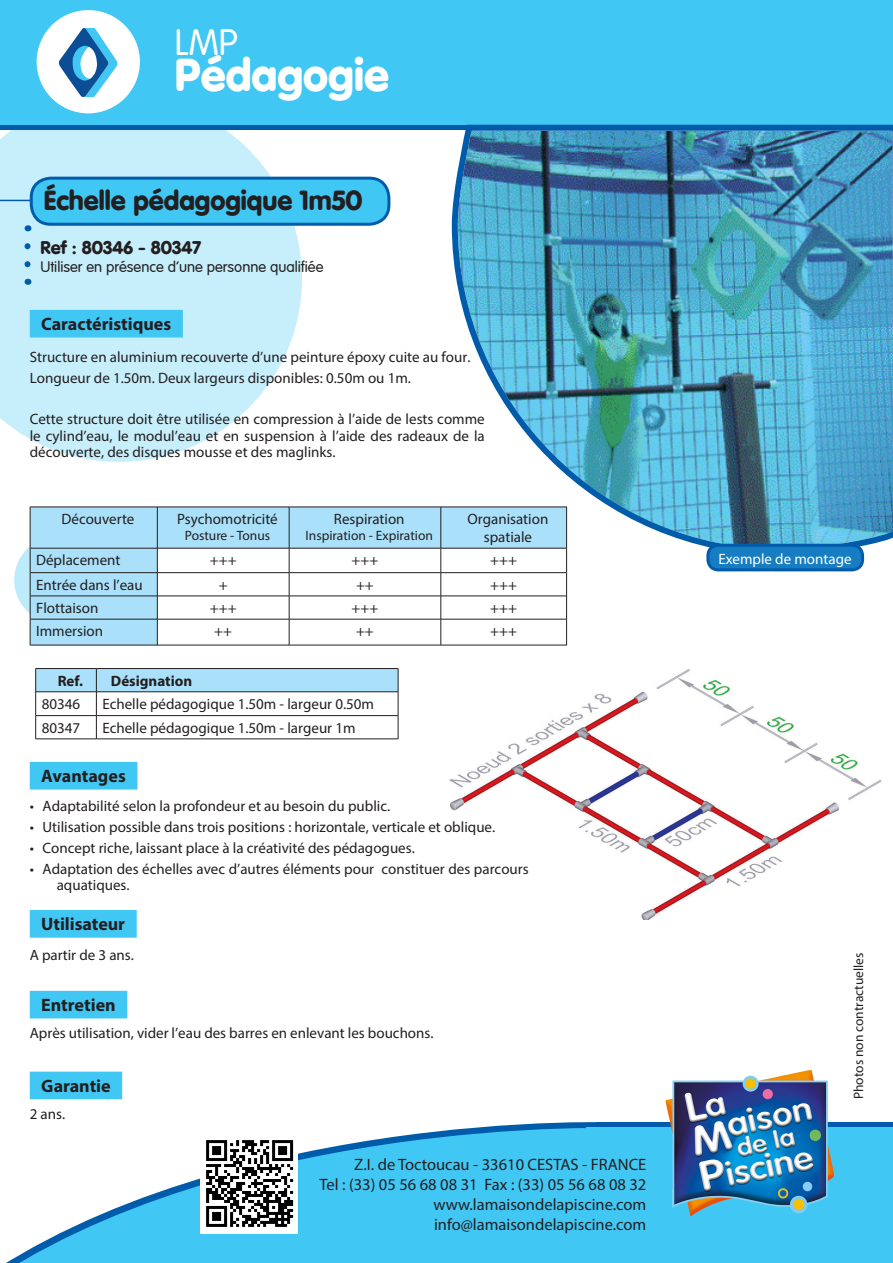
<style>
.page{position:relative;width:893px;height:1263px;background:#fff}
.page>*{position:absolute;margin:0;border:0;box-sizing:border-box;transform-origin:0 0}
.t1{font:900 45px "VAG Rounded LT";color:#fff}
.t2{font:300 36px "VAG Rounded LT";color:#fff}
.Descriptif_Vo_-_titr{font:900 27px "VAG Rounded LT";color:#231f20}
.Descriptif_Vo_-_titr-2{font:700 18px "Myriad Pro";color:#231f20}
.t3{font:900 18px "VAG Rounded LT";color:#231f20}
.t4{font:16.5px/19.8px "Myriad Pro";color:#231f20;text-align:right}
.Descriptif_Vo_-_txt{font:15px/16.5px "Myriad Pro";color:#231f20}
.t5{font:300 15px "VAG Rounded LT";color:#231f20}
.Descriptif_Vo_-_titr-3{font:15px "Myriad Pro";color:#fff}
.t6{font:700 15px "Myriad Pro";color:#231f20}
.t7{font:13.5px "Myriad Pro";color:#231f20}
</style>
<div class="page">
<svg style="left:839px;top:1122px;width:54px;height:6px"></svg>
<svg style="left:0;top:130px;width:302px;height:332px;background:#cdf0fb"></svg>
<svg style="left:14px;top:536px;width:87px;height:87px"></svg>
<div style="left:0;top:33px;width:893px;height:97px;background:#005cab"></div>
<div style="left:0;top:0;width:893px;height:125px;background:#40c7f4"></div>
<svg style="left:6px;top:1122px;width:655px;height:141px;fill:#40c7f4"></svg>
<div style="left:587px;top:1128px;width:306px;height:135px;background:#40c7f4"></div>
<div style="left:37px;top:10px;width:103px;height:103px;background:#fff;border-radius:50%"></div>
<img style="left:661px;top:1070px;width:178px;height:147px">
<div style="left:31px;top:178px;width:358px;height:46px;background:#40c7f4;border-radius:20px"></div>
<div style="left:30px;top:177px;width:360px;height:49px;border:3px solid #005cab;border-radius:20px"></div>
<hr style="left:0;top:200px;width:32px;height:1px;background:#005cab">
<svg style="left:58px;top:28px;width:60px;height:70px"></svg>
<svg style="left:25px;top:246px;width:6px;height:27px"></svg>
<img style="left:201px;top:1135px;width:97px;height:98px">
<img style="left:449px;top:669px;width:433px;height:251px">
<img style="left:449px;top:124px;width:444px;height:434px">
<svg style="left:28px;top:308px;width:156px;height:31px;background:#50cbf4"></svg>
<svg style="left:29px;top:990px;width:99px;height:29px;background:#4bcaf4"></svg>
<div style="left:29px;top:910px;width:108px;height:28px;background:#40c7f4"></div>
<svg style="left:29px;top:761px;width:109px;height:29px;background:#4bcaf4"></svg>
<svg style="left:29px;top:1071px;width:94px;height:29px;background:#4bcaf4"></svg>
<div style="left:708px;top:545px;width:155px;height:25px;background:#177dc2;border-radius:10px"></div>
<div style="left:706px;top:544px;width:158px;height:27px;border:3px solid #005cab;border-radius:10px"></div>
<svg style="left:31px;top:508px;width:535px;height:137px"></svg>
<hr style="left:31px;top:507px;width:126px;height:1px;background:#231f20">
<hr style="left:30px;top:507px;width:1px;height:41px;background:#231f20">
<hr style="left:158px;top:507px;width:131px;height:1px;background:#231f20">
<hr style="left:289px;top:507px;width:152px;height:1px;background:#231f20">
<hr style="left:441px;top:507px;width:125px;height:1px;background:#231f20">
<hr style="left:566px;top:507px;width:1px;height:41px;background:#231f20">
<svg style="left:30px;top:548px;width:1px;height:97px"></svg>
<svg style="left:566px;top:548px;width:1px;height:97px"></svg>
<hr style="left:31px;top:645px;width:126px;height:1px;background:#231f20">
<hr style="left:158px;top:645px;width:131px;height:1px;background:#231f20">
<hr style="left:289px;top:645px;width:152px;height:1px;background:#231f20">
<hr style="left:441px;top:645px;width:125px;height:1px;background:#231f20">
<hr style="left:157px;top:507px;width:1px;height:41px;background:#231f20">
<hr style="left:289px;top:507px;width:1px;height:41px;background:#231f20">
<hr style="left:441px;top:507px;width:1px;height:41px;background:#231f20">
<hr style="left:31px;top:548px;width:126px;height:1px;background:#231f20">
<hr style="left:158px;top:548px;width:131px;height:1px;background:#231f20">
<hr style="left:289px;top:548px;width:152px;height:1px;background:#231f20">
<hr style="left:441px;top:548px;width:125px;height:1px;background:#231f20">
<hr style="left:31px;top:572px;width:126px;height:1px;background:#231f20">
<hr style="left:158px;top:572px;width:131px;height:1px;background:#231f20">
<hr style="left:289px;top:572px;width:152px;height:1px;background:#231f20">
<hr style="left:441px;top:572px;width:125px;height:1px;background:#231f20">
<hr style="left:31px;top:596px;width:126px;height:1px;background:#231f20">
<hr style="left:158px;top:596px;width:131px;height:1px;background:#231f20">
<hr style="left:289px;top:596px;width:152px;height:1px;background:#231f20">
<hr style="left:441px;top:596px;width:125px;height:1px;background:#231f20">
<hr style="left:31px;top:619px;width:126px;height:1px;background:#231f20">
<hr style="left:158px;top:619px;width:131px;height:1px;background:#231f20">
<svg style="left:157px;top:548px;width:1px;height:97px"></svg>
<hr style="left:289px;top:619px;width:152px;height:1px;background:#231f20">
<svg style="left:289px;top:548px;width:1px;height:97px"></svg>
<hr style="left:441px;top:619px;width:125px;height:1px;background:#231f20">
<svg style="left:441px;top:548px;width:1px;height:97px"></svg>
<hr style="left:36px;top:739px;width:60px;height:1px;background:#231f20">
<hr style="left:97px;top:739px;width:301px;height:1px;background:#231f20">
<svg style="left:35px;top:668px;width:364px;height:71px"></svg>
<hr style="left:36px;top:715px;width:60px;height:1px;background:#231f20">
<hr style="left:97px;top:715px;width:301px;height:1px;background:#231f20">
<h2 class="t2" style="left:175px;top:22px;width:64px">LMP</h2>
<h1 class="t1" style="left:175px;top:48px;width:216px">Pédagogie</h1>
<p class="Descriptif_Vo_-_titr" style="left:44px;top:184px;width:320px">Échelle pédagogique 1m50</p>
<p class="t3" style="left:40px;top:237px;width:162px">Ref : 80346 - 80347</p>
<p class="t5" style="left:40px;top:258px;width:285px">Utiliser en présence d’une personne qualifiée</p>
<p class="Descriptif_Vo_-_titr-2" style="left:41px;top:312px;width:131px">Caractéristiques</p>
<p class="Descriptif_Vo_-_txt" style="left:30px;top:349px;width:442px">Structure en aluminium recouverte d’une peinture époxy cuite au four.</p>
<p class="Descriptif_Vo_-_txt" style="left:30px;top:369px;width:383px">Longueur de 1.50m. Deux largeurs disponibles: 0.50m ou 1m.</p>
<p class="Descriptif_Vo_-_txt" style="left:30px;top:411px;width:457px;text-align:justify">Cette structure doit être utilisée en compression à l’aide de lests comme le cylind’eau, le modul’eau et en suspension à l’aide des radeaux de la découverte, des disques mousse et des maglinks.</p>
<p class="Descriptif_Vo_-_txt" style="left:62px;top:511px;width:74px">Découverte</p>
<p class="Descriptif_Vo_-_txt" style="left:177px;top:511px;width:102px">Psychomotricité</p>
<p class="t7" style="left:185px;top:527px;width:87px">Posture - Tonus</p>
<p class="Descriptif_Vo_-_txt" style="left:334px;top:511px;width:72px">Respiration</p>
<p class="t7" style="left:306px;top:527px;width:129px">Inspiration - Expiration</p>
<p class="Descriptif_Vo_-_txt" style="left:468px;top:511px;width:82px">Organisation</p>
<p class="Descriptif_Vo_-_txt" style="left:484px;top:529px;width:50px">spatiale</p>
<p class="Descriptif_Vo_-_txt" style="left:36px;top:552px;width:86px">Déplacement</p>
<p class="Descriptif_Vo_-_txt" style="left:210px;top:552px;width:28px">+++</p>
<p class="Descriptif_Vo_-_txt" style="left:352px;top:552px;width:28px">+++</p>
<p class="Descriptif_Vo_-_txt" style="left:490px;top:552px;width:28px">+++</p>
<p class="Descriptif_Vo_-_txt" style="left:36px;top:576px;width:108px">Entrée dans l’eau</p>
<p class="Descriptif_Vo_-_txt" style="left:219px;top:576px;width:10px">+</p>
<p class="Descriptif_Vo_-_txt" style="left:356px;top:576px;width:19px">++</p>
<p class="Descriptif_Vo_-_txt" style="left:490px;top:576px;width:28px">+++</p>
<p class="Descriptif_Vo_-_txt" style="left:36px;top:600px;width:64px">Flottaison</p>
<p class="Descriptif_Vo_-_txt" style="left:210px;top:600px;width:28px">+++</p>
<p class="Descriptif_Vo_-_txt" style="left:352px;top:600px;width:28px">+++</p>
<p class="Descriptif_Vo_-_txt" style="left:490px;top:600px;width:28px">+++</p>
<p class="Descriptif_Vo_-_txt" style="left:36px;top:623px;width:69px">Immersion</p>
<p class="Descriptif_Vo_-_txt" style="left:214px;top:623px;width:19px">++</p>
<p class="Descriptif_Vo_-_txt" style="left:356px;top:623px;width:19px">++</p>
<p class="Descriptif_Vo_-_txt" style="left:490px;top:623px;width:28px">+++</p>
<p class="t6" style="left:58px;top:671px;width:27px">Ref.</p>
<p class="t6" style="left:111px;top:671px;width:83px">Désignation</p>
<p class="Descriptif_Vo_-_txt" style="left:42px;top:695px;width:40px">80346</p>
<p class="Descriptif_Vo_-_txt" style="left:102px;top:695px;width:273px">Echelle pédagogique 1.50m - largeur 0.50m</p>
<p class="Descriptif_Vo_-_txt" style="left:42px;top:719px;width:40px">80347</p>
<p class="Descriptif_Vo_-_txt" style="left:102px;top:719px;width:255px">Echelle pédagogique 1.50m - largeur 1m</p>
<p class="Descriptif_Vo_-_titr-2" style="left:41px;top:764px;width:86px">Avantages</p>
<p class="Descriptif_Vo_-_txt" style="left:30px;top:798px;width:362px">• Adaptabilité selon la profondeur et au besoin du public.</p>
<p class="Descriptif_Vo_-_txt" style="left:30px;top:819px;width:467px">• Utilisation possible dans trois positions : horizontale, verticale et oblique.</p>
<p class="Descriptif_Vo_-_txt" style="left:30px;top:839px;width:387px">• Concept riche, laissant place à la créativité des pédagogues.</p>
<p class="Descriptif_Vo_-_txt" style="left:57px;top:860px;width:473px;text-indent:-27px">• Adaptation des échelles avec d’autres éléments pour constituer des parcours aquatiques.</p>
<p class="Descriptif_Vo_-_titr-2" style="left:41px;top:912px;width:85px">Utilisateur</p>
<p class="Descriptif_Vo_-_txt" style="left:30px;top:946px;width:106px">A partir de 3 ans.</p>
<p class="Descriptif_Vo_-_titr-2" style="left:41px;top:993px;width:76px">Entretien</p>
<p class="Descriptif_Vo_-_txt" style="left:30px;top:1025px;width:405px">Après utilisation, vider l’eau des barres en enlevant les bouchons.</p>
<p class="Descriptif_Vo_-_titr-2" style="left:41px;top:1074px;width:71px">Garantie</p>
<p class="Descriptif_Vo_-_txt" style="left:30px;top:1105px;width:37px">2 ans.</p>
<p class="t4" style="left:320px;top:1154px;width:328px">Z.I. de Toctoucau - 33610 CESTAS - FRANCE<br>Tel : (33) 05 56 68 08 31 Fax : (33) 05 56 68 08 32 www.lamaisondelapiscine.com info@lamaisondelapiscine.com</p>
<p class="Descriptif_Vo_-_titr-3" style="left:718px;top:549px;width:135px">Exemple de montage</p>
<p class="t7" style="left:850px;top:1099px;width:148px;rotate:-90deg">Photos non contractuelles</p>
</div>
